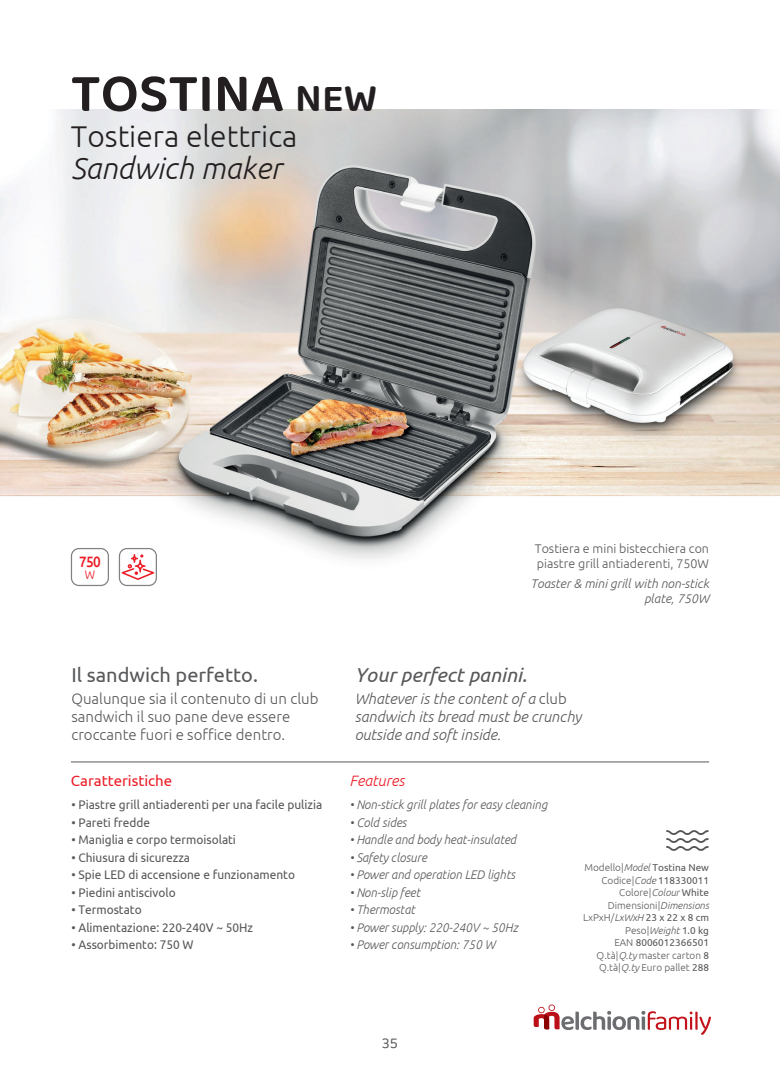
<style>
.page{position:relative;width:780px;height:1088px;background:#fff}
.page>*{position:absolute;margin:0;border:0;box-sizing:border-box;transform-origin:0 0}
.t1{font:600 55px "Baloo Paaji 2";color:#231f20}
.t2{font:300 30px "Ubuntu";color:#231f20}
.t3{font:italic 300 30px "Ubuntu";color:#231f20}
.t4{font:20px "Ubuntu";color:#57585a}
.t5{font:italic 20px "Ubuntu";color:#57585a}
.t6{font:300 15px/18px "Ubuntu";color:#57585a}
.t7{font:italic 300 15px/18px "Ubuntu";color:#57585a}
.t8{font:15px "Ubuntu";color:#eb1c26}
.t9{font:italic 300 15px "Ubuntu";color:#eb1c26}
.t10{font:500 15px "Ubuntu";color:#eb1c26;scale:.9 1}
.t11{font:15px "Baloo Paaji 2";color:#57585a}
.t12{font:12.5px "Ubuntu";color:#57585a;scale:.95 1}
.t13{font:italic 300 12.5px "Ubuntu";color:#57585a;scale:.95 1}
.t14{font:300 12.5px/15px "Ubuntu";color:#57585a}
.t15{font:italic 300 12.5px/15px "Ubuntu";color:#57585a;text-align:right}
.t16{font:300 12.5px "Ubuntu";color:#eb1c26;scale:.9 1}
.t17{font:300 10px/12.5px "Ubuntu";color:#57585a;text-align:right}
.s1{font-size:40px}
.s2{font-style:normal}
.s3{font-style:italic}
.s4{font-weight:400}
</style>
<div class="page">
<img style="left:0;top:110px;width:780px;height:477px">
<svg style="left:666px;top:830px;width:42px;height:21px"></svg>
<hr style="left:71px;top:761px;width:638px;height:1px;background:#57585a">
<div style="left:119px;top:548px;width:38px;height:38px;border:1px solid #808285;border-radius:8px"></div>
<div style="left:71px;top:548px;width:38px;height:38px;border:1px solid #808285;border-radius:8px"></div>
<svg style="left:121px;top:554px;width:33px;height:26px"></svg>
<svg style="left:533px;top:1004px;width:178px;height:31px"></svg>
<h1 class="t1" style="left:71px;top:59px;width:307px">TOSTINA <span class="s1">NEW</span></h1>
<h2 class="t2" style="left:71px;top:118px;width:228px">Tostiera elettrica</h2>
<h2 class="t3" style="left:71px;top:150px;width:212px">Sandwich maker</h2>
<p class="t10" style="left:79px;top:552px;width:26px">750</p>
<p class="t16" style="left:85px;top:567px;width:13px">W</p>
<p class="t14" style="left:535px;top:541px;width:176px">Tostiera e mini bistecchiera con piastre grill antiaderenti, 750W</p>
<p class="t15" style="left:530px;top:576px;width:180px">Toaster &amp; mini grill with non-stick plate, 750W</p>
<h3 class="t4" style="left:71px;top:662px;width:188px">Il sandwich perfetto.</h3>
<p class="t6" style="left:71px;top:689px;width:248px">Qualunque sia il contenuto di un club sandwich il suo pane deve essere croccante fuori e soffice dentro.</p>
<h3 class="t5" style="left:355px;top:662px;width:174px">Your perfect panini.</h3>
<p class="t7" style="left:355px;top:689px;width:228px">Whatever is the content of a <span class="s2">club </span>sandwich its bread must be crunchy outside and soft inside.</p>
<p class="t8" style="left:71px;top:771px;width:103px">Caratteristiche</p>
<p class="t9" style="left:349px;top:771px;width:56px">Features</p>
<p class="t12" style="left:71px;top:797px;width:265px">• Piastre grill antiaderenti per una facile pulizia</p>
<p class="t12" style="left:71px;top:814px;width:84px">• Pareti fredde</p>
<p class="t12" style="left:71px;top:832px;width:175px">• Maniglia e corpo termoisolati</p>
<p class="t12" style="left:71px;top:849px;width:126px">• Chiusura di sicurezza</p>
<p class="t12" style="left:71px;top:867px;width:237px">• Spie LED di accensione e funzionamento</p>
<p class="t12" style="left:71px;top:884px;width:111px">• Piedini antiscivolo</p>
<p class="t12" style="left:71px;top:902px;width:75px">• Termostato</p>
<p class="t12" style="left:71px;top:919px;width:193px">• Alimentazione: 220-240V ~ 50Hz</p>
<p class="t12" style="left:71px;top:937px;width:130px">• Assorbimento: 750 W</p>
<p class="t13" style="left:349px;top:797px;width:209px">• Non-stick grill plates for easy cleaning</p>
<p class="t13" style="left:349px;top:814px;width:62px">• Cold sides</p>
<p class="t13" style="left:349px;top:832px;width:177px">• Handle and body heat-insulated</p>
<p class="t13" style="left:349px;top:849px;width:83px">• Safety closure</p>
<p class="t13" style="left:349px;top:867px;width:176px">• Power and operation LED lights</p>
<p class="t13" style="left:349px;top:884px;width:76px">• Non-slip feet</p>
<p class="t13" style="left:349px;top:902px;width:70px">• Thermostat</p>
<p class="t13" style="left:349px;top:919px;width:178px">• Power supply: 220-240V ~ 50Hz</p>
<p class="t13" style="left:349px;top:937px;width:155px">• Power consumption: 750 W</p>
<p class="t11" style="left:382px;top:1034px;width:17px">35</p>
<p class="t17" style="left:583px;top:861px;width:127px">Modello|<span class="s3">Model</span> <span class="s4">Tostina New<br></span>Codice|<span class="s3">Code</span> <span class="s4">118330011<br></span>Colore|<span class="s3">Colour</span> <span class="s4">White<br></span>Dimensioni|<span class="s3">Dimensions<br></span>LxPxH/<span class="s3">LxWxH</span> <span class="s4">23 x 22 x 8 cm<br></span>Peso|<span class="s3">Weight</span> <span class="s4">1.0 kg<br></span>EAN <span class="s4">8006012366501<br></span>Q.tà|<span class="s3">Q.ty</span> master carton <span class="s4">8<br></span>Q.tà|<span class="s3">Q.ty</span> Euro pallet <span class="s4">288</span></p>
</div>
